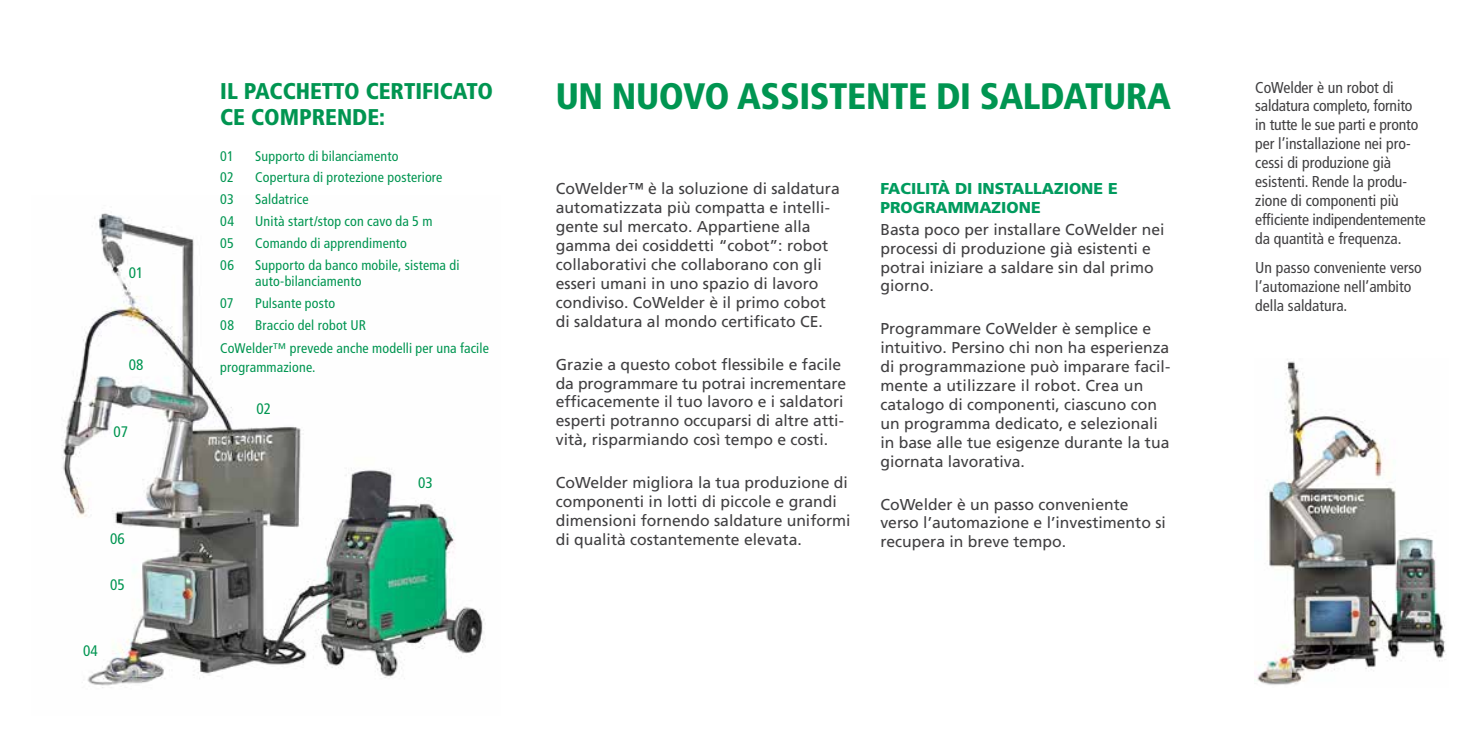
<style>
.page{position:relative;width:1474px;height:745px;background:#fff}
.page>*{position:absolute;margin:0;border:0;box-sizing:border-box;transform-origin:0 0}
.t1{font:900 condensed 36.75px "Frutiger LT Std";letter-spacing:-.01em;color:#009551}
.t2{font:900 condensed 22.75px/26.2px "Frutiger LT Std";color:#009551}
.t3{font:15.75px/18.9px "Frutiger LT Std";color:#414042}
.t4{font:condensed 15.75px/18.9px "Frutiger LT Std";color:#414042}
.t5{font:900 15.75px/18.9px "Frutiger LT Std";color:#009b5e}
.t6{font:condensed 15.22px "Frutiger LT Std";color:#009551}
.t7{font:condensed 14px/16.8px "Frutiger LT Std";letter-spacing:.01em;color:#009551}
</style>
<div class="page">
<img style="left:1254px;top:359px;width:192px;height:326px">
<img style="left:62px;top:213px;width:423px;height:475px">
<p class="t6" style="left:129px;top:264px;width:16px">01</p>
<p class="t6" style="left:129px;top:356px;width:16px">08</p>
<p class="t6" style="left:113px;top:423px;width:16px">07</p>
<p class="t6" style="left:110px;top:529px;width:16px">06</p>
<p class="t6" style="left:110px;top:576px;width:16px">05</p>
<p class="t6" style="left:83px;top:641px;width:16px">04</p>
<h2 class="t2" style="left:220px;top:78px;width:274px">IL PACCHETTO CERTIFICATO<br>CE COMPRENDE:</h2>
<p class="t4" style="left:1255px;top:78px;width:172px">CoWelder è un robot di saldatura completo, fornito in tutte le sue parti e pronto per l’installazione nei pro&shy;cessi di produzione già esistenti. Rende la produ&shy;zione di componenti più efficiente indipendentemente da quantità e frequenza.</p>
<p class="t4" style="left:1255px;top:258px;width:168px">Un passo conveniente verso l’automazione nell’ambito della saldatura.</p>
<h1 class="t1" style="left:556px;top:74px;width:616px">UN NUOVO ASSISTENTE DI SALDATURA</h1>
<p class="t7" style="left:220px;top:147px;width:15px">01</p>
<p class="t7" style="left:255px;top:147px;width:145px">Supporto di bilanciamento</p>
<p class="t7" style="left:220px;top:169px;width:15px">02</p>
<p class="t7" style="left:255px;top:169px;width:189px">Copertura di protezione posteriore</p>
<p class="t7" style="left:220px;top:191px;width:15px">03</p>
<p class="t7" style="left:255px;top:191px;width:55px">Saldatrice</p>
<p class="t7" style="left:220px;top:213px;width:15px">04</p>
<p class="t7" style="left:255px;top:213px;width:179px">Unità start/stop con cavo da 5 m</p>
<p class="t7" style="left:220px;top:234px;width:15px">05</p>
<p class="t7" style="left:255px;top:234px;width:153px">Comando di apprendimento</p>
<p class="t7" style="left:220px;top:256px;width:15px">06</p>
<p class="t7" style="left:255px;top:256px;width:206px">Supporto da banco mobile, sistema di auto-bilanciamento</p>
<p class="t7" style="left:220px;top:295px;width:15px">07</p>
<p class="t7" style="left:255px;top:295px;width:82px">Pulsante posto</p>
<p class="t7" style="left:220px;top:316px;width:15px">08</p>
<p class="t5" style="left:880px;top:179px;width:239px">FACILITÀ DI INSTALLAZIONE E<br>PROGRAMMAZIONE</p>
<p class="t3" style="left:880px;top:220px;width:285px">Basta poco per installare CoWelder nei processi di produzione già esistenti e potrai iniziare a saldare sin dal primo giorno.</p>
<p class="t3" style="left:880px;top:319px;width:291px">Programmare CoWelder è semplice e intuitivo. Persino chi non ha esperienza di programmazione può imparare facil&shy;mente a utilizzare il robot. Crea un catalogo di componenti, ciascuno con un programma dedicato, e selezionali in base alle tue esigenze durante la tua giornata lavorativa.</p>
<p class="t3" style="left:880px;top:494px;width:287px">CoWelder è un passo conveniente verso l’automazione e l’investimento si recupera in breve tempo.</p>
<p class="t3" style="left:556px;top:179px;width:285px">CoWelder™ è la soluzione di saldatura automatizzata più compatta e intelli&shy;gente sul mercato. Appartiene alla gamma dei cosiddetti “cobot”: robot collaborativi che collaborano con gli esseri umani in uno spazio di lavoro condiviso. CoWelder è il primo cobot di saldatura al mondo certificato CE.</p>
<p class="t3" style="left:556px;top:354px;width:292px">Grazie a questo cobot flessibile e facile da programmare tu potrai incrementare efficacemente il tuo lavoro e i saldatori esperti potranno occuparsi di altre atti&shy;vità, risparmiando così tempo e costi.</p>
<p class="t3" style="left:556px;top:473px;width:296px">CoWelder migliora la tua produzione di componenti in lotti di piccole e grandi dimensioni fornendo saldature uniformi di qualità costantemente elevata.</p>
<p class="t7" style="left:220px;top:313px;width:270px;line-height:23.4px;text-indent:35px">Braccio del robot UR<br>CoWelder™ prevede anche modelli per una facile</p>
<p class="t7" style="left:220px;top:358px;width:97px">programmazione.</p>
<p class="t6" style="left:256px;top:399px;width:16px">02</p>
<p class="t6" style="left:418px;top:473px;width:16px">03</p>
</div>
